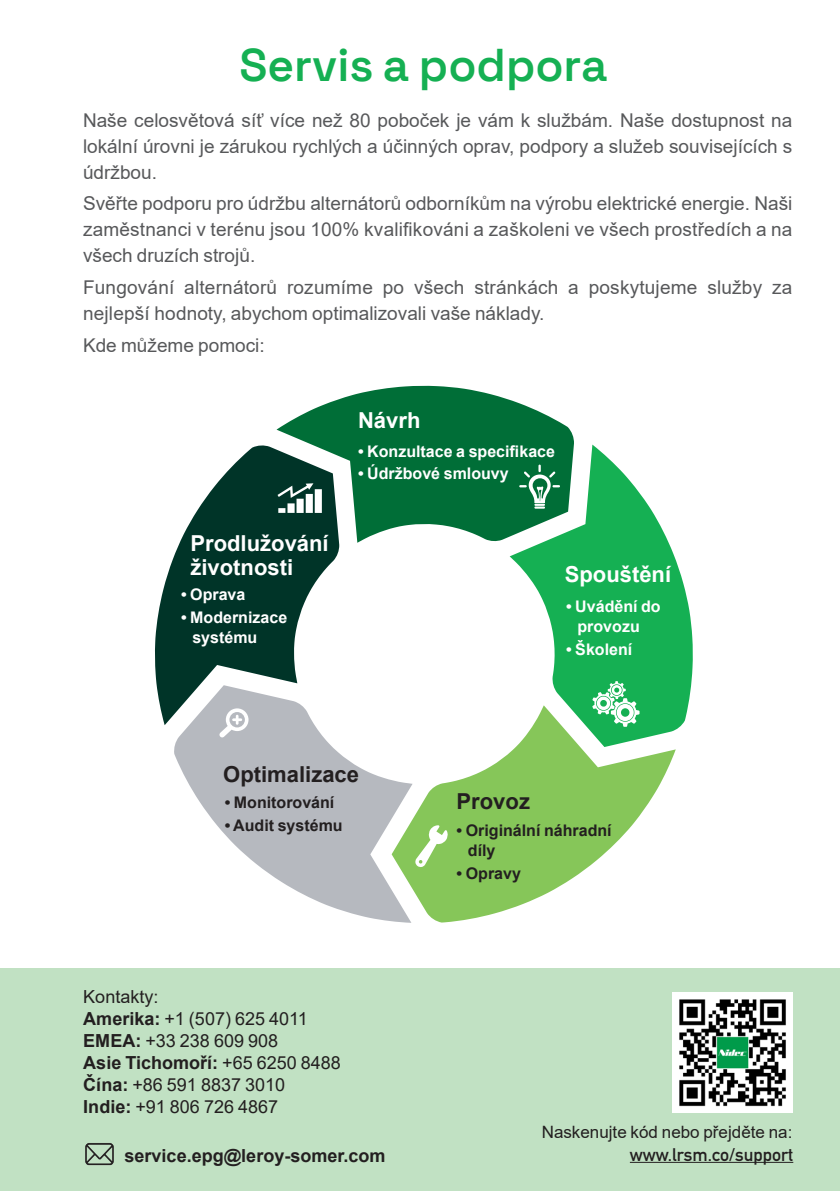
<style>
.page{position:relative;width:840px;height:1191px;background:#fff}
.page>*{position:absolute;margin:0;border:0;box-sizing:border-box;transform-origin:0 0}
.t1{font:600 46px "Space Grotesk";color:#15b053}
.t2{font:700 22px/24px "Arial";color:#fff}
.t3{font:700 22px "Arial";color:#231f20}
.t4{font:19px/26px "Arial";color:#57585a;text-align:justify}
.t5{font:18px/22px "Arial";color:#231f20}
.t6{font:700 18px "Arial";color:#231f20}
.t7{font:700 18px "DIN Alternate";color:#231f20}
.t8{font:17px "Arial";color:#231f20}
.t9{font:700 16px/20px "Arial";color:#fff}
.t10{font:700 16px/20px "Arial";color:#231f20}
.s1{font-weight:700}
</style>
<div class="page">
<div style="left:0;top:968px;width:839px;height:223px;background:#c1e1c3"></div>
<svg style="left:509px;top:444px;width:183px;height:286px;fill:#15b053"></svg>
<svg style="left:276px;top:386px;width:297px;height:157px;fill:#006e37"></svg>
<svg style="left:155px;top:445px;width:184px;height:280px;fill:#003428"></svg>
<svg style="left:412px;top:705px;width:263px;height:217px;fill:#86c659"></svg>
<svg style="left:173px;top:685px;width:239px;height:237px;fill:#b6b9bf"></svg>
<svg style="left:592px;top:681px;width:47px;height:46px"></svg>
<svg style="left:278px;top:508px;width:7px;height:5px"></svg>
<div style="left:287px;top:503px;width:7px;height:10px;background:#fff"></div>
<div style="left:296px;top:499px;width:7px;height:14px;background:#fff"></div>
<div style="left:305px;top:494px;width:8px;height:19px;background:#fff"></div>
<div style="left:314px;top:489px;width:8px;height:24px;background:#fff"></div>
<svg style="left:277px;top:483px;width:36px;height:15px"></svg>
<svg style="left:519px;top:464px;width:40px;height:44px;background:#3a8f65"></svg>
<svg style="left:415px;top:825px;width:32px;height:42px"></svg>
<svg style="left:219px;top:708px;width:29px;height:29px"></svg>
<img style="left:85px;top:1143px;width:29px;height:22px">
<hr style="left:629px;top:1161px;width:163px;height:1px;background:#231f20">
<img style="left:672px;top:992px;width:120px;height:120px">
<p class="t1" style="left:239px;top:29px;width:369px">Servis a podpora</p>
<p class="t4" style="left:83px;top:107px;width:710px">Naše celosvětová síť více než 80 poboček je vám k službám. Naše dostupnost na lokální úrovni je zárukou rychlých a účinných oprav, podpory a služeb souvisejících s údržbou.</p>
<p class="t4" style="left:83px;top:191px;width:710px">Svěřte podporu pro údržbu alternátorů odborníkům na výrobu elektrické energie. Naši zaměstnanci v terénu jsou 100% kvalifikováni a zaškoleni ve všech prostředích a na všech druzích strojů.</p>
<p class="t4" style="left:83px;top:274px;width:710px">Fungování alternátorů rozumíme po všech stránkách a poskytujeme služby za nejlepší hodnoty, abychom optimalizovali vaše náklady.</p>
<p class="t4" style="left:83px;top:332px;width:183px">Kde můžeme pomoci:</p>
<p class="t2" style="left:358px;top:408px;width:64px">Návrh</p>
<p class="t2" style="left:190px;top:531px;width:140px">Prodlužování životnosti</p>
<p class="t9" style="left:181px;top:584px;width:66px">• Oprava</p>
<p class="t9" style="left:192px;top:607px;width:96px;text-indent:-11px">• Modernizace systému</p>
<p class="t9" style="left:358px;top:441px;width:198px">• Konzultace a specifikace</p>
<p class="t9" style="left:358px;top:464px;width:152px">• Údržbové smlouvy</p>
<p class="t2" style="left:564px;top:562px;width:108px">Spouštění</p>
<p class="t9" style="left:566px;top:596px;width:96px;text-align:center">• Uvádění do provozu</p>
<p class="t9" style="left:566px;top:639px;width:68px">• Školení</p>
<p class="t3" style="left:223px;top:758px;width:137px">Optimalizace</p>
<p class="t10" style="left:224px;top:792px;width:111px">• Monitorování</p>
<p class="t10" style="left:224px;top:815px;width:119px">• Audit systému</p>
<p class="t5" style="left:83px;top:985px;width:259px">Kontakty:<br><span class="s1">Amerika:</span> +1 (507) 625 4011<br><span class="s1">EMEA:</span> +33 238 609 908<br><span class="s1">Asie Tichomoří:</span> +65 6250 8488<br><span class="s1">Čína:</span> +86 591 8837 3010<br><span class="s1">Indie:</span> +91 806 726 4867</p>
<p class="t6" style="left:124px;top:1142px;width:262px">service.epg@leroy-somer.com</p>
<p class="t3" style="left:456px;top:786px;width:75px">Provoz</p>
<p class="t10" style="left:467px;top:820px;width:145px;text-indent:-11px">• Originální náhradní díly</p>
<p class="t10" style="left:456px;top:863px;width:66px">• Opravy</p>
<p class="t8" style="left:541px;top:1120px;width:252px">Naskenujte kód nebo přejděte na:</p>
<p class="t7" style="left:629px;top:1140px;width:165px">www.lrsm.co/support</p>
</div>
